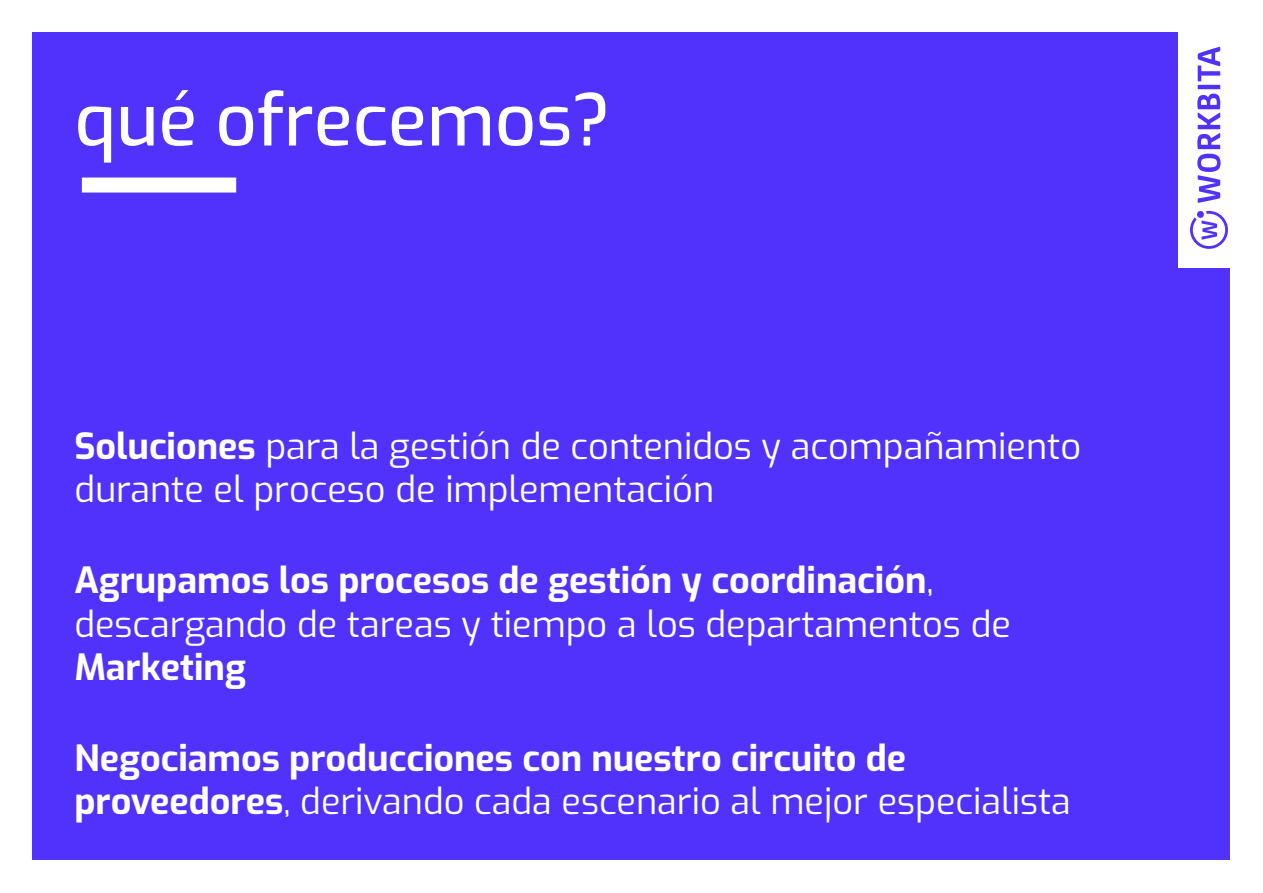
<style>
.page{position:relative;width:1263px;height:893px;background:#fff}
.page>*{position:absolute;margin:0;border:0;box-sizing:border-box;transform-origin:0 0}
.t1{font:500 72px "Exo";color:#fff}
.t2{font:36px/43.2px "Exo";color:#fff}
.t3{font:700 36px/43.2px "Exo";color:#fff}
.s1{font-weight:700}
.s2{font-weight:400}
</style>
<div class="page">
<div style="left:33px;top:33px;width:1197px;height:827px;background:#5032fc"></div>
<div style="left:1178px;top:32px;width:56px;height:236px;background:#fff"></div>
<div style="left:82px;top:178px;width:154px;height:15px;background:#fff"></div>
<svg style="left:1197px;top:94px;width:23px;height:109px"></svg>
<hr style="left:1198px;top:85px;width:22px;height:4px;background:#5032fc">
<svg style="left:1198px;top:47px;width:22px;height:34px"></svg>
<svg style="left:1190px;top:211px;width:38px;height:38px"></svg>
<h1 class="t1" style="left:74px;top:66px;width:538px">qué ofrecemos?</h1>
<p class="t2" style="left:74px;top:423px;width:1008px"><span class="s1">Soluciones</span> para la gestión de contenidos y acompañamiento durante el proceso de implementación</p>
<p class="t2" style="left:74px;top:557px;width:938px"><span class="s1">Agrupamos los procesos de gestión y coordinación</span>, descargando de tareas y tiempo a los departamentos de</p>
<p class="t3" style="left:74px;top:643px;width:173px">Marketing</p>
<p class="t3" style="left:74px;top:734px;width:998px">Negociamos producciones con nuestro circuito de proveedores<span class="s2">, derivando cada escenario al mejor especialista</span></p>
</div>
